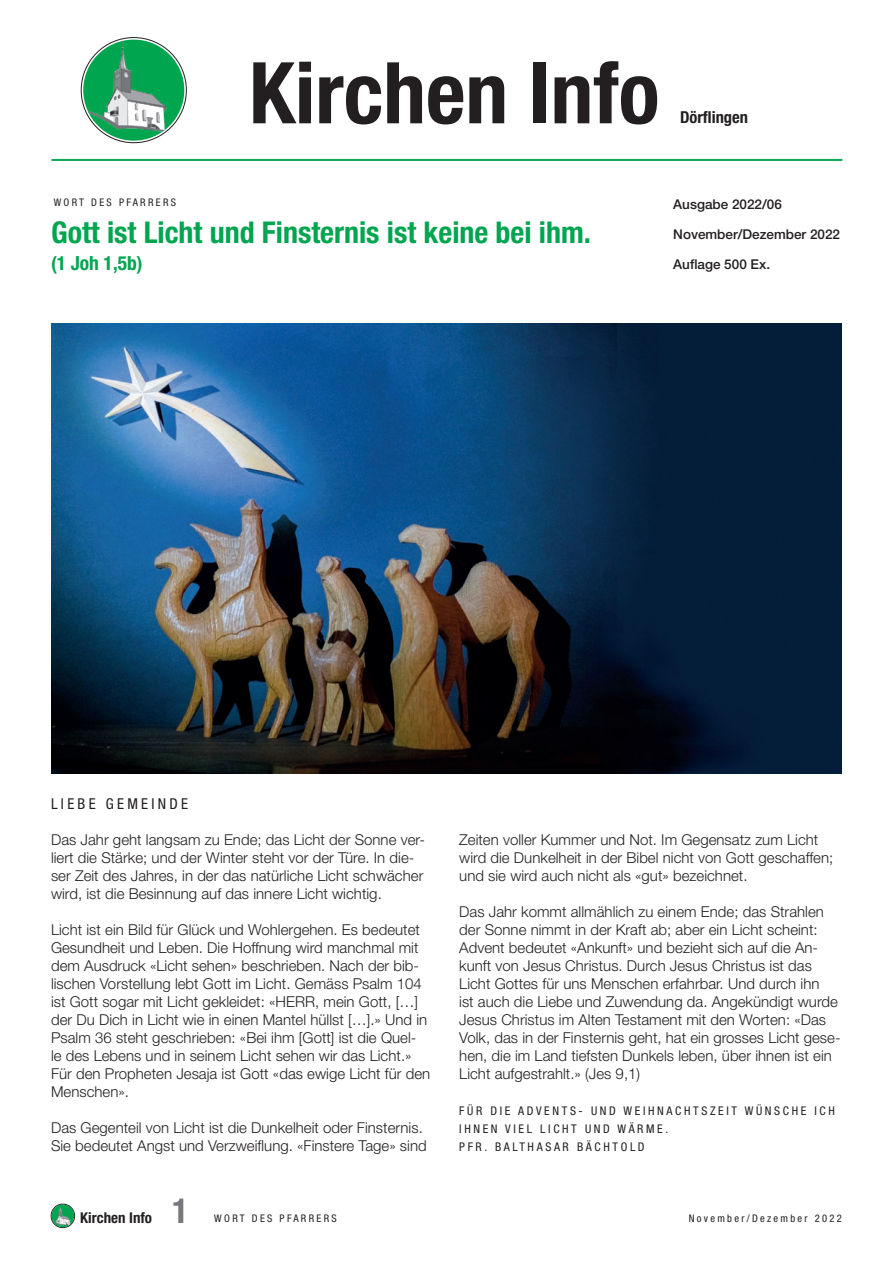
<style>
.page{position:relative;width:893px;height:1263px;background:#fff}
.page>*{position:absolute;margin:0;border:0;box-sizing:border-box;transform-origin:0 0}
.covertitel{font:700 condensed 85.35px "Helvetica Neue LT Pro";color:#231f20}
.t1{font:700 condensed 34.5px "Helvetica Neue LT Pro";color:#76787b}
.haupttitel{font:700 condensed 30px "Helvetica Neue LT Pro";color:#00a54f}
.haupttitel-2{font:700 condensed 19.5px "Helvetica Neue LT Pro";color:#00a54f}
.covertitel-2{font:700 condensed 16.5px "Helvetica Neue LT Pro";color:#231f20}
.fliesstext{font:300 15px/18px "Helvetica Neue LT Pro";color:#231f20}
.auszeichnung1{font:condensed 15px "Helvetica Neue LT Pro";letter-spacing:.22em;color:#231f20}
.t2{font:700 condensed 15px "Helvetica Neue LT Pro";color:#231f20}
.t3{font:500 13.5px "Helvetica Neue LT Pro";color:#231f20}
.auszeichnung1-2{font:condensed 12px/18px "Helvetica Neue LT Pro";letter-spacing:.22em;color:#231f20}
.auszeichnung1-3{font:condensed 10.5px "Helvetica Neue LT Pro";letter-spacing:.22em;color:#231f20}
</style>
<div class="page">
<img style="left:51px;top:323px;width:791px;height:451px">
<hr style="left:51px;top:159px;width:791px;height:1px;background:#00a54f">
<hr style="left:51px;top:160px;width:791px;height:1px;background:#00a54f">
<div style="left:51px;top:1204px;width:24px;height:24px;border:1px solid #231f20;border-radius:50%"></div>
<img style="left:52px;top:1205px;width:22px;height:22px">
<img style="left:83px;top:40px;width:99px;height:99px">
<p class="covertitel" style="left:249px;top:42px;width:412px">Kirchen Info</p>
<p class="covertitel-2" style="left:680px;top:108px;width:70px">Dörflingen</p>
<p class="auszeichnung1-3" style="left:54px;top:196px;width:124px">WORT DES PFARRERS</p>
<p class="t3" style="left:673px;top:196px;width:110px">Ausgabe 2022/06</p>
<p class="t3" style="left:673px;top:226px;width:168px">November/Dezember 2022</p>
<p class="t3" style="left:673px;top:256px;width:98px">Auflage 500 Ex.</p>
<p class="haupttitel" style="left:51px;top:214px;width:541px">Gott ist Licht und Finsternis ist keine bei ihm.</p>
<p class="haupttitel-2" style="left:51px;top:251px;width:93px">(1 Joh 1,5b)</p>
<p class="auszeichnung1" style="left:51px;top:795px;width:139px">LIEBE GEMEINDE</p>
<p class="fliesstext" style="left:51px;top:830px;width:375px">Das Jahr geht langsam zu Ende; das Licht der Sonne ver&shy;liert die Stärke; und der Winter steht vor der Türe. In die&shy;ser Zeit des Jahres, in der das natürliche Licht schwächer wird, ist die Besinnung auf das innere Licht wichtig.</p>
<p class="fliesstext" style="left:51px;top:920px;width:381px">Licht ist ein Bild für Glück und Wohlergehen. Es bedeutet Gesundheit und Leben. Die Hoffnung wird manchmal mit dem Ausdruck «Licht sehen» beschrieben. Nach der bib&shy;lischen Vorstellung lebt Gott im Licht. Gemäss Psalm 104 ist Gott sogar mit Licht gekleidet: «HERR, mein Gott, […] der Du Dich in Licht wie in einen Mantel hüllst […].» Und in Psalm 36 steht geschrieben: «Bei ihm [Gott] ist die Quel&shy;le des Lebens und in seinem Licht sehen wir das Licht.» Für den Propheten Jesaja ist Gott «das ewige Licht für den Menschen».</p>
<p class="fliesstext" style="left:51px;top:1118px;width:377px">Das Gegenteil von Licht ist die Dunkelheit oder Finsternis.<br>Sie bedeutet Angst und Verzweiflung. «Finstere Tage» sind</p>
<p class="fliesstext" style="left:459px;top:830px;width:376px">Zeiten voller Kummer und Not. Im Gegensatz zum Licht wird die Dunkelheit in der Bibel nicht von Gott geschaffen; und sie wird auch nicht als «gut» bezeichnet.</p>
<p class="fliesstext" style="left:459px;top:902px;width:383px">Das Jahr kommt allmählich zu einem Ende; das Strahlen der Sonne nimmt in der Kraft ab; aber ein Licht scheint:<br>Advent bedeutet «Ankunft» und bezieht sich auf die An&shy;kunft von Jesus Christus. Durch Jesus Christus ist das Licht Gottes für uns Menschen erfahrbar. Und durch ihn<br>ist auch die Liebe und Zuwendung da. Angekündigt wurde Jesus Christus im Alten Testament mit den Worten: «Das Volk, das in der Finsternis geht, hat ein grosses Licht gese&shy;hen, die im Land tiefsten Dunkels leben, über ihnen ist ein Licht aufgestrahlt.» (Jes 9,1)</p>
<p class="auszeichnung1-2" style="left:459px;top:1101px;width:377px">FÜR DIE ADVENTS- UND WEIHNACHTSZEIT WÜNSCHE ICH<br>IHNEN VIEL LICHT UND WÄRME.</p>
<p class="auszeichnung1-2" style="left:459px;top:1137px;width:187px">PFR. BALTHASAR BÄCHTOLD</p>
<p class="t2" style="left:80px;top:1209px;width:73px">Kirchen Info</p>
<h2 class="t1" style="left:172px;top:1190px;width:18px">1</h2>
<p class="auszeichnung1-3" style="left:214px;top:1212px;width:124px">WORT DES PFARRERS</p>
<p class="auszeichnung1-3" style="left:689px;top:1212px;width:155px">November/Dezember 2022</p>
</div>
